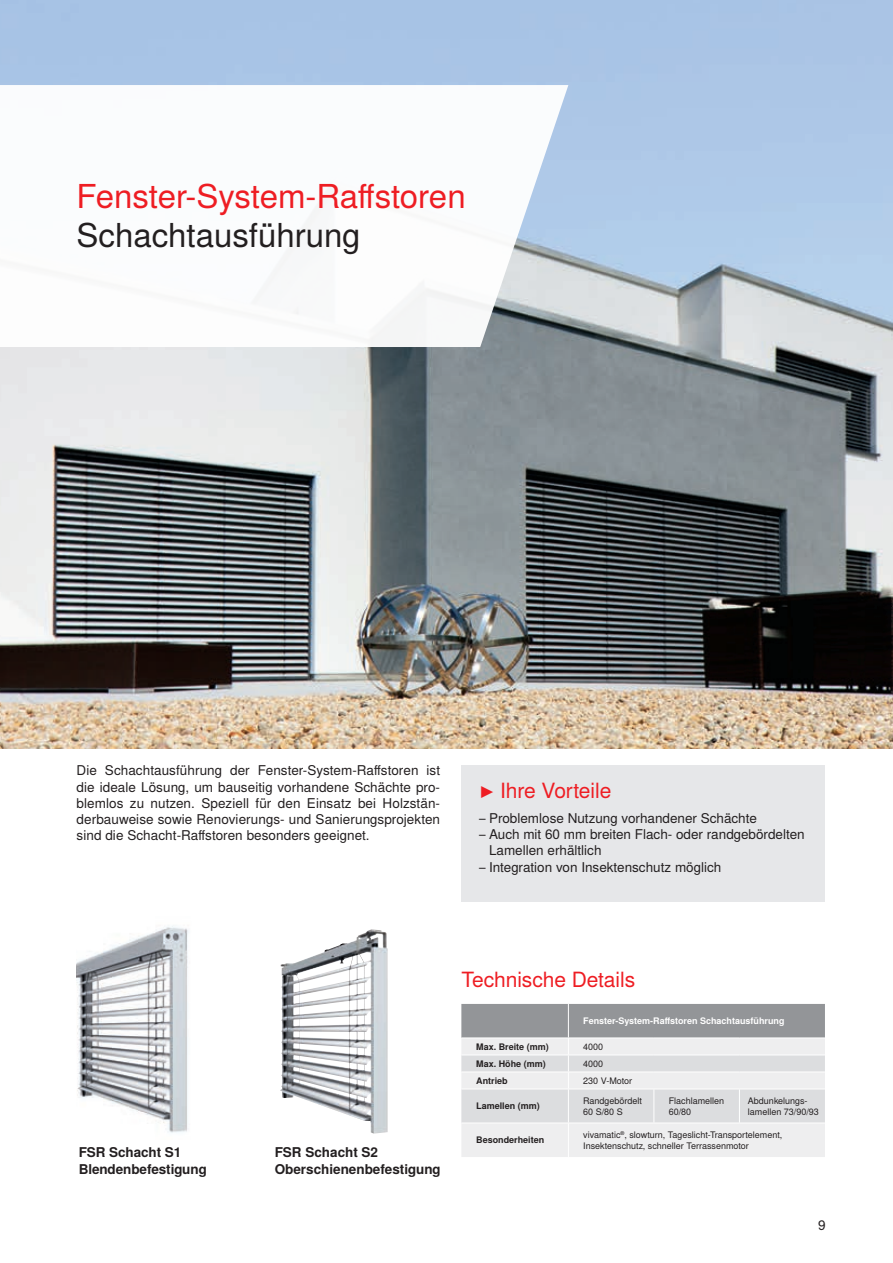
<style>
.page{position:relative;width:893px;height:1263px;background:#fff}
.page>*{position:absolute;margin:0;border:0;box-sizing:border-box;transform-origin:0 0}
.t1{font:33px "Nimbus San LOT";letter-spacing:-.005em;color:#ee1d23}
.t2{font:33px "Nimbus San LOT";color:#231f20}
.t3{font:21px "Nimbus San LOT";letter-spacing:-.005em;color:#ee1d23}
.t4{font:13.5px/16.2px "Nimbus San LOT";color:#231f20;text-align:justify}
.t5{font:700 13.5px/16.2px "Nimbus San LOT";letter-spacing:-.005em;color:#231f20}
.t6{font:9px/10.8px "Nimbus San LOT";color:#231f20}
.t7{font:700 9px "Nimbus San LOT";color:#231f20}
.t8{font:700 9px "Nimbus San LOT";color:#fff}
</style>
<div class="page">
<img style="left:0;top:0;width:893px;height:748px">
<svg style="left:0;top:85px;width:568px;height:262px"></svg>
<img style="left:77px;top:926px;width:112px;height:207px">
<img style="left:280px;top:929px;width:108px;height:204px">
<div style="left:461px;top:765px;width:364px;height:136px;background:#e6e7e9"></div>
<svg style="left:461px;top:1004px;width:364px;height:153px;background:#d4d5d7"></svg>
<hr style="left:654px;top:1071px;width:85px;height:1px;background:#fff">
<hr style="left:739px;top:1071px;width:86px;height:1px;background:#fff">
<hr style="left:461px;top:1088px;width:107px;height:1px;background:#fff">
<hr style="left:568px;top:1088px;width:86px;height:1px;background:#fff">
<hr style="left:568px;top:1089px;width:1px;height:33px;background:#fff">
<hr style="left:654px;top:1088px;width:85px;height:1px;background:#fff">
<hr style="left:653px;top:1089px;width:1px;height:33px;background:#fff">
<hr style="left:739px;top:1088px;width:86px;height:1px;background:#fff">
<hr style="left:739px;top:1089px;width:1px;height:33px;background:#fff">
<hr style="left:461px;top:1122px;width:107px;height:1px;background:#fff">
<hr style="left:568px;top:1122px;width:86px;height:1px;background:#fff">
<hr style="left:568px;top:1123px;width:1px;height:34px;background:#fff">
<hr style="left:654px;top:1122px;width:85px;height:1px;background:#fff">
<hr style="left:739px;top:1122px;width:86px;height:1px;background:#fff">
<h1 class="t1" style="left:77px;top:176px;width:391px">Fenster-System-Raffstoren</h1>
<h1 class="t2" style="left:77px;top:216px;width:285px">Schachtausführung</h1>
<p class="t4" style="left:77px;top:763px;width:365px">Die Schachtausführung der Fenster-System-Raffstoren ist die ideale Lösung, um bauseitig vorhandene Schächte pro&shy;blemlos zu nutzen. Speziell für den Einsatz bei Holzstän&shy;derbauweise sowie Renovierungs- und Sanierungsprojekten sind die Schacht-Raffstoren besonders geeignet.</p>
<h2 class="t3" style="left:478px;top:778px;width:134px">▶ Ihre Vorteile</h2>
<p class="t4" style="left:478px;top:810px;width:280px">− Problemlose Nutzung vorhandener Schächte</p>
<p class="t4" style="left:478px;top:826px;width:328px">− Auch mit 60 mm breiten Flach- oder randgebördelten</p>
<p class="t4" style="left:489px;top:843px;width:114px">Lamellen erhältlich</p>
<p class="t4" style="left:478px;top:859px;width:244px">− Integration von Insektenschutz möglich</p>
<p class="t5" style="left:79px;top:1145px;width:129px">FSR Schacht S1<br>Blendenbefestigung</p>
<p class="t5" style="left:275px;top:1145px;width:167px">FSR Schacht S2<br>Oberschienenbefestigung</p>
<h2 class="t3" style="left:461px;top:967px;width:175px">Technische Details</h2>
<p class="t8" style="left:583px;top:1015px;width:203px">Fenster-System-Raffstoren Schachtausführung</p>
<p class="t7" style="left:476px;top:1041px;width:74px">Max. Breite (mm)</p>
<p class="t6" style="left:583px;top:1041px;width:22px">4000</p>
<p class="t7" style="left:476px;top:1058px;width:71px">Max. Höhe (mm)</p>
<p class="t6" style="left:583px;top:1058px;width:22px">4000</p>
<p class="t7" style="left:476px;top:1075px;width:33px">Antrieb</p>
<p class="t6" style="left:583px;top:1075px;width:51px">230 V-Motor</p>
<p class="t7" style="left:476px;top:1101px;width:65px">Lamellen (mm)</p>
<p class="t6" style="left:583px;top:1095px;width:60px">Randgebördelt<br>60 S/80 S</p>
<p class="t6" style="left:669px;top:1095px;width:57px">Flachlamellen<br>60/80</p>
<p class="t6" style="left:748px;top:1095px;width:73px">Abdunkelungs&shy;lamellen 73/90/93</p>
<p class="t7" style="left:476px;top:1135px;width:69px">Besonderheiten</p>
<p class="t6" style="left:583px;top:1130px;width:201px">vivamatic<sup>®</sup>, slowturn, Tageslicht-Transportelement,<br>Insektenschutz, schneller Terrassenmotor</p>
<p class="t4" style="left:818px;top:1217px;width:9px">9</p>
</div>
